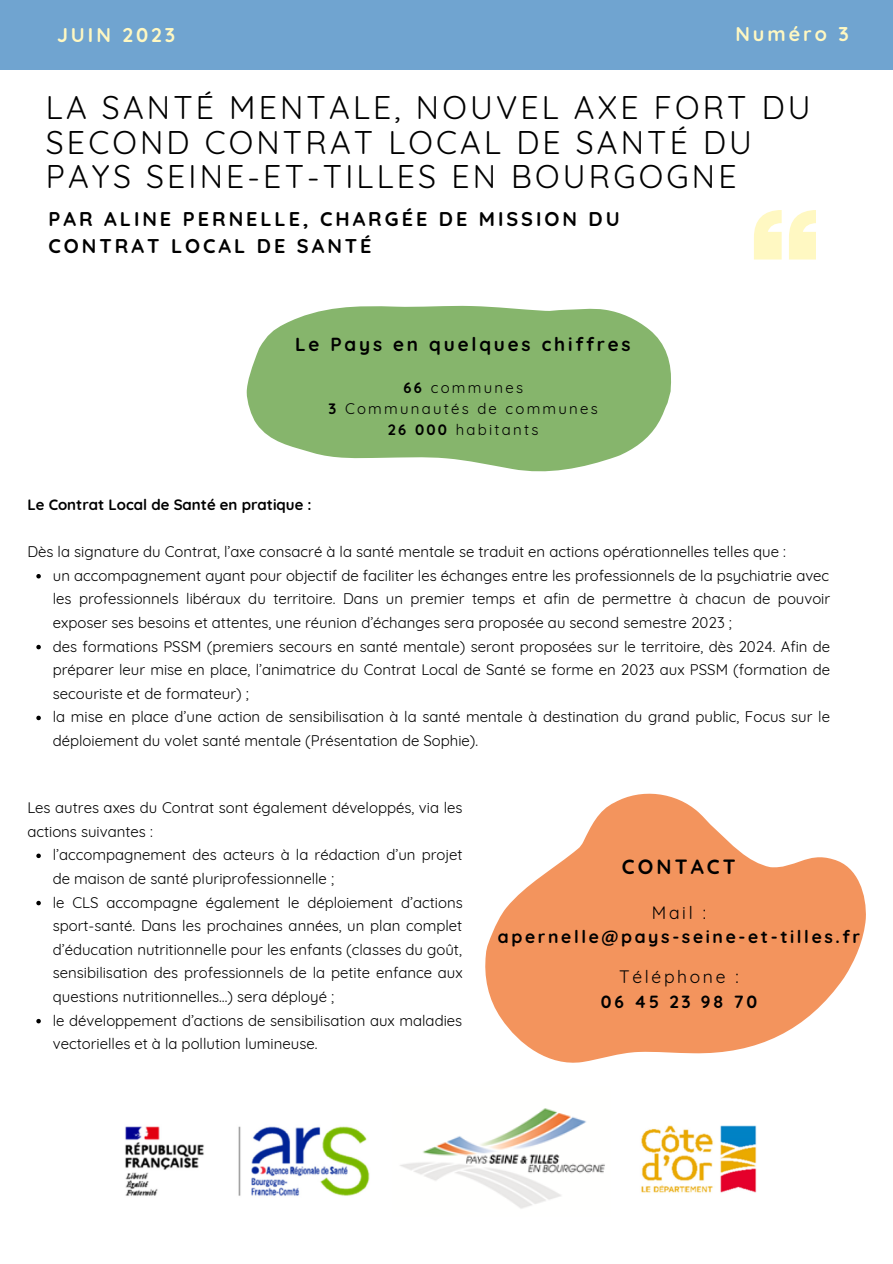
<style>
.page{position:relative;width:893px;height:1264px;background:#fff}
.page>*{position:absolute;margin:0;border:0;box-sizing:border-box;transform-origin:0 0}
.t1{font:31.95px/34.8px "Quicksand";letter-spacing:.1em;color:#000}
.t2{font:700 20.55px "Quicksand";letter-spacing:.15em;color:#000}
.t3{font:700 19.8px/27px "Quicksand";letter-spacing:.15em;color:#000}
.t4{font:700 19.8px "Quicksand";letter-spacing:.15em;color:#fff8c2}
.t5{font:700 18.9px "Quicksand";letter-spacing:.15em;color:#000}
.t6{font:700 17.55px "Quicksand";letter-spacing:.15em;color:#000}
.t7{font:17.55px "Quicksand";letter-spacing:.15em;color:#000}
.t8{font:15px/23.5px "Quicksand";color:#000}
.t9{font:15px "Quicksand";letter-spacing:.15em;color:#000}
.t10{font:700 15px "Quicksand";color:#000}
.s1{font-weight:700}
</style>
<div class="page">
<div style="left:0;top:1px;width:892px;height:69px;background:#70a4d0"></div>
<svg style="left:36px;top:574px;width:5px;height:4px"></svg>
<svg style="left:36px;top:645px;width:5px;height:4px"></svg>
<svg style="left:36px;top:715px;width:5px;height:5px"></svg>
<img style="left:125px;top:1125px;width:632px;height:71px">
<img style="left:392px;top:1108px;width:219px;height:101px">
<svg style="left:247px;top:305px;width:424px;height:167px;fill:#86b56c"></svg>
<svg style="left:754px;top:210px;width:61px;height:49px"></svg>
<svg style="left:485px;top:793px;width:381px;height:270px;fill:#f3945d"></svg>
<svg style="left:36px;top:853px;width:5px;height:5px"></svg>
<svg style="left:36px;top:900px;width:5px;height:5px"></svg>
<svg style="left:36px;top:1018px;width:5px;height:5px"></svg>
<p class="t4" style="left:57px;top:22px;width:120px">JUIN 2023</p>
<p class="t4" style="left:735px;top:22px;width:115px">Numéro 3</p>
<p class="t1" style="left:46px;top:89px;width:766px">LA SANTÉ MENTALE, NOUVEL AXE FORT DU<br>SECOND CONTRAT LOCAL DE SANTÉ DU<br>PAYS SEINE-ET-TILLES EN BOURGOGNE</p>
<p class="t3" style="left:49px;top:205px;width:572px">PAR ALINE PERNELLE, CHARGÉE DE MISSION DU<br>CONTRAT LOCAL DE SANTÉ</p>
<p class="t5" style="left:295px;top:332px;width:337px">Le Pays en quelques chiffres</p>
<p class="t9" style="left:403px;top:378px;width:121px"><span class="s1">66</span> communes</p>
<p class="t9" style="left:328px;top:399px;width:271px"><span class="s1">3</span> Communautés de communes</p>
<p class="t9" style="left:388px;top:420px;width:152px"><span class="s1">26 000</span> habitants</p>
<p class="t10" style="left:27px;top:495px;width:286px">Le Contrat Local de Santé en pratique :</p>
<p class="t8" style="left:27px;top:539px;width:760px">Dès la signature du Contrat, l’axe consacré à la santé mentale se traduit en actions opérationnelles telles que :</p>
<p class="t8" style="left:53px;top:563px;width:778px;text-align:justify">un accompagnement ayant pour objectif de faciliter les échanges entre les professionnels de la psychiatrie avec les professionnels libéraux du territoire. Dans un premier temps et afin de permettre à chacun de pouvoir exposer ses besoins et attentes, une réunion d’échanges sera proposée au second semestre 2023 ;</p>
<p class="t8" style="left:53px;top:634px;width:778px;text-align:justify">des formations PSSM (premiers secours en santé mentale) seront proposées sur le territoire, dès 2024. Afin de préparer leur mise en place, l’animatrice du Contrat Local de Santé se forme en 2023 aux PSSM (formation de secouriste et de formateur) ;</p>
<p class="t8" style="left:53px;top:705px;width:778px">la mise en place d’une action de sensibilisation à la santé mentale à destination du grand public, Focus sur le déploiement du volet santé mentale (Présentation de Sophie).</p>
<p class="t8" style="left:27px;top:795px;width:436px">Les autres axes du Contrat sont également développés, via les actions suivantes :</p>
<p class="t8" style="left:53px;top:843px;width:411px">l’accompagnement des acteurs à la rédaction d’un projet de maison de santé pluriprofessionnelle ;</p>
<p class="t8" style="left:53px;top:890px;width:411px;text-align:justify">le CLS accompagne également le déploiement d’actions sport-santé. Dans les prochaines années, un plan complet d’éducation nutritionnelle pour les enfants (classes du goût, sensibilisation des professionnels de la petite enfance aux questions nutritionnelles…) sera déployé ;</p>
<p class="t8" style="left:53px;top:1008px;width:411px">le développement d’actions de sensibilisation aux maladies vectorielles et à la pollution lumineuse.</p>
<p class="t2" style="left:622px;top:853px;width:115px">CONTACT</p>
<p class="t7" style="left:652px;top:901px;width:56px">Mail :</p>
<p class="t6" style="left:498px;top:925px;width:364px">apernelle@pays-seine-et-tilles.fr</p>
<p class="t7" style="left:619px;top:965px;width:121px">Téléphone :</p>
<p class="t6" style="left:601px;top:990px;width:158px">06 45 23 98 70</p>
</div>
